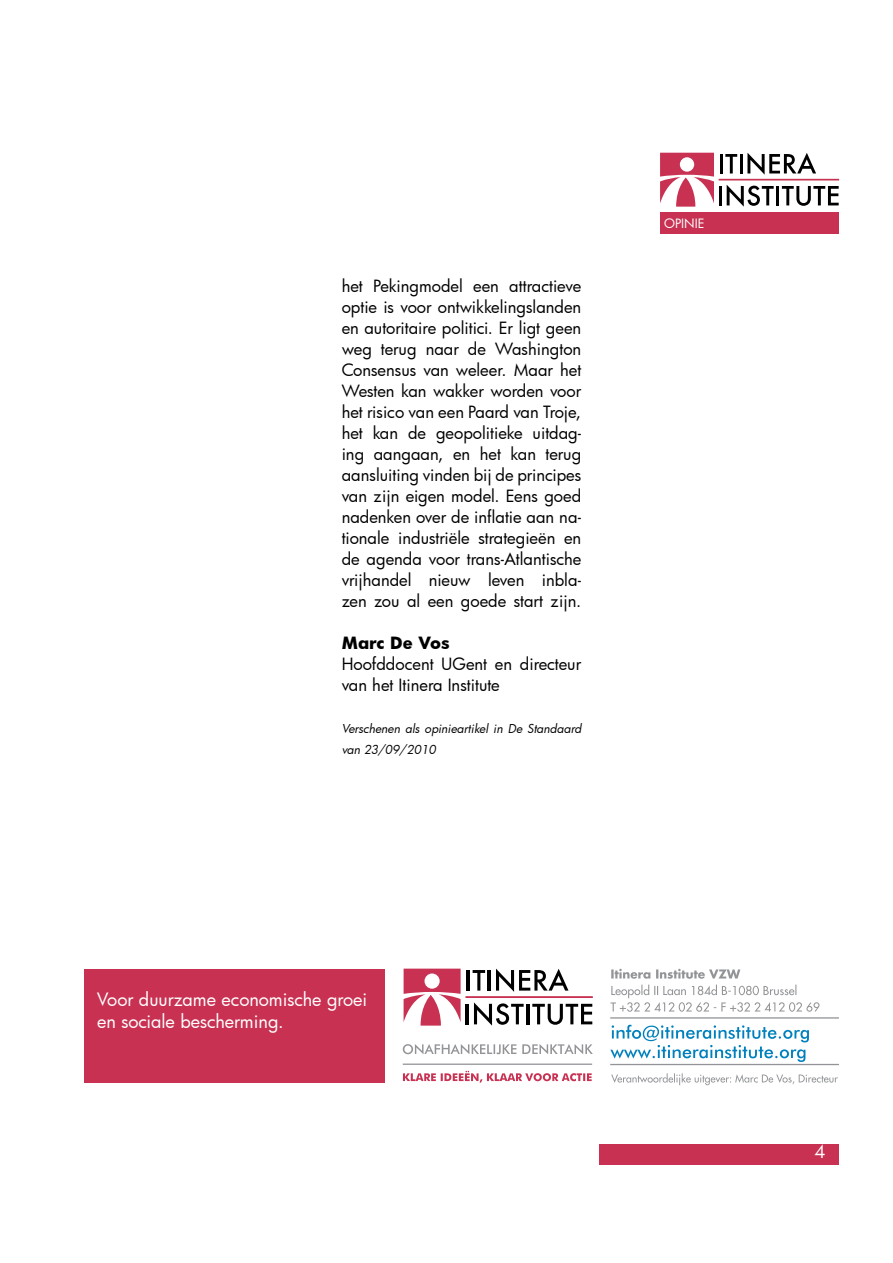
<style>
.page{position:relative;width:893px;height:1263px;background:#fff}
.page>*{position:absolute;margin:0;border:0;box-sizing:border-box;transform-origin:0 0}
.t1{font:18px/21.6px "Futura";color:#fff}
.t2{font:16.5px/21px "Futura";color:#000;text-align:justify}
.t3{font:700 16.5px "Futura";color:#000}
.t4{font:12.6px "Futura";color:#fff}
.t5{font:italic 12px/21px "Futura";color:#000}
</style>
<div class="page">
<svg style="left:660px;top:153px;width:54px;height:54px"></svg>
<hr style="left:720px;top:154px;width:3px;height:19px;background:#000">
<svg style="left:725px;top:154px;width:12px;height:19px"></svg>
<hr style="left:740px;top:154px;width:3px;height:19px;background:#000">
<svg style="left:747px;top:153px;width:69px;height:22px"></svg>
<hr style="left:719px;top:186px;width:3px;height:19px;background:#000">
<svg style="left:727px;top:185px;width:47px;height:22px"></svg>
<hr style="left:776px;top:186px;width:3px;height:19px;background:#000">
<svg style="left:782px;top:186px;width:57px;height:20px"></svg>
<hr style="left:719px;top:179px;width:120px;height:1px;background:#c83152">
<div style="left:660px;top:212px;width:179px;height:22px;background:#c83152"></div>
<div style="left:599px;top:1144px;width:240px;height:21px;background:#c83152"></div>
<div style="left:84px;top:969px;width:300px;height:113px;background:#c83152"></div>
<hr style="left:610px;top:1064px;width:229px;height:1px;background:#929497">
<hr style="left:610px;top:1017px;width:229px;height:1px;background:#929497">
<svg style="left:611px;top:1073px;width:227px;height:12px"></svg>
<svg style="left:610px;top:1025px;width:199px;height:37px"></svg>
<svg style="left:610px;top:969px;width:209px;height:43px"></svg>
<svg style="left:404px;top:969px;width:57px;height:56px"></svg>
<hr style="left:467px;top:970px;width:3px;height:20px;background:#000">
<svg style="left:473px;top:970px;width:12px;height:20px"></svg>
<hr style="left:488px;top:970px;width:3px;height:20px;background:#000">
<svg style="left:496px;top:969px;width:72px;height:23px"></svg>
<hr style="left:466px;top:1004px;width:3px;height:20px;background:#000">
<svg style="left:474px;top:1002px;width:50px;height:23px"></svg>
<hr style="left:526px;top:1004px;width:3px;height:20px;background:#000">
<svg style="left:532px;top:1004px;width:60px;height:21px"></svg>
<div style="left:466px;top:996px;width:127px;height:2px;background:#c83152;border:1px solid #c83152"></div>
<hr style="left:403px;top:1063px;width:189px;height:2px;background:#929497">
<svg style="left:403px;top:1044px;width:190px;height:10px"></svg>
<svg style="left:403px;top:1071px;width:189px;height:11px"></svg>
<p class="t2" style="left:342px;top:277px;width:241px">het Pekingmodel een attractieve optie is voor ontwikkelingslanden en autoritaire politici. Er ligt geen weg terug naar de Washington Consensus van weleer. Maar het Westen kan wakker worden voor het risico van een Paard van Troje, het kan de geopolitieke uitdag&shy;ing aangaan, en het kan terug aansluiting vinden bij de principes van zijn eigen model. Eens goed nadenken over de inflatie aan na&shy;tionale industriële strategieën en de agenda voor trans-Atlantische vrijhandel nieuw leven inbla&shy;zen zou al een goede start zijn.</p>
<p class="t3" style="left:342px;top:636px;width:109px">Marc De Vos</p>
<p class="t2" style="left:342px;top:655px;width:241px">Hoofddocent UGent en directeur van het Itinera Institute</p>
<p class="t5" style="left:342px;top:719px;width:241px">Verschenen als opinieartikel in De Standaard van 23/09/2010</p>
<p class="t4" style="left:664px;top:217px;width:42px">OPINIE</p>
<p class="t1" style="left:97px;top:990px;width:271px">Voor duurzame economische groei en sociale bescherming.</p>
<p class="t1" style="left:814px;top:1141px;width:13px">4</p>
</div>
